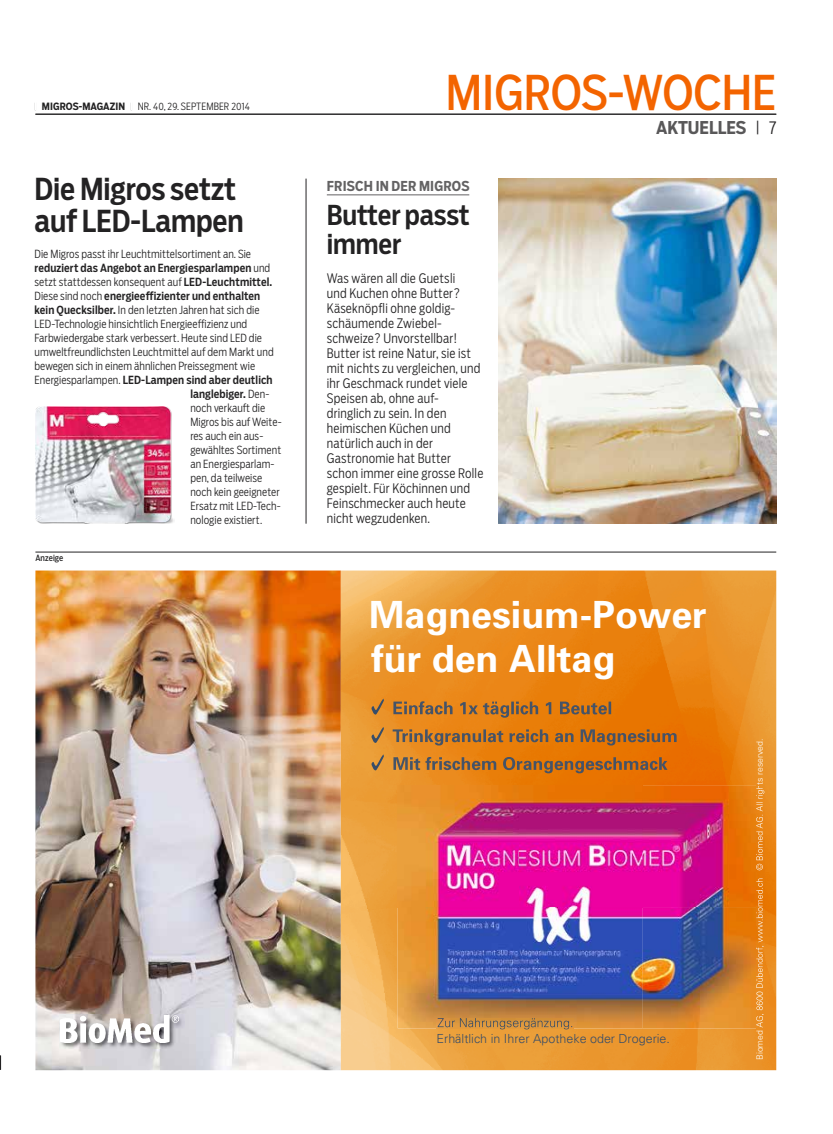
<style>
.page{position:relative;width:833px;height:1134px;background:#fff}
.page>*{position:absolute;margin:0;border:0;box-sizing:border-box;transform-origin:0 0}
.t1{font:47.5px "Salvo Sans Cond";color:#f36400}
.t2{font:700 37.5px/43.8px "Univers";color:#fff}
.t3{font:500 30px/31.9px "Salvo Sans Cond";letter-spacing:-.005em;color:#232223}
.t4{font:500 27.25px/28.9px "Salvo Sans Cond";letter-spacing:-.005em;color:#232223}
.t5{font:700 17.5px "Salvo Sans Cond";color:#595859}
.t6{font:700 13.62px "Salvo Sans Cond";letter-spacing:.015em;color:#636263}
.t7{font:300 13px/15px "Salvo Sans Cond";letter-spacing:.015em;color:#232223}
.t8{font:300 12.5px "Univers";color:#374d69}
.t9{font:300 11.12px "Salvo Sans Cond";letter-spacing:.005em;color:#232223}
.t10{font:500 11.12px "Salvo Sans Cond";letter-spacing:.01em;color:#232223}
.t11{font:300 10px "Salvo Sans Cond";letter-spacing:.01em;color:#232223}
.t12{font:8.5px "Salvo Sans Cond";letter-spacing:.01em;color:#232223}
.s1{font-size:8.12px}
.s2{font-weight:700}
.s3{font-weight:300}
.s4{font-weight:500}
.s5{font-weight:300;font-size:14.75px;color:#232223}
.s6{font-weight:300;color:#232223}
</style>
<div class="page">
<hr style="left:35px;top:114px;width:741px;height:1px;background:#232223">
<svg style="left:0;top:1055px;width:1px;height:15px"></svg>
<hr style="left:35px;top:552px;width:741px;height:1px;background:#232223">
<img style="left:498px;top:179px;width:278px;height:345px">
<hr style="left:327px;top:195px;width:142px;height:1px;background:#636263">
<img style="left:35px;top:406px;width:139px;height:118px">
<hr style="left:306px;top:179px;width:1px;height:345px;background:#232223">
<img style="left:35px;top:570px;width:741px;height:500px">
<img style="left:59px;top:1014px;width:126px;height:35px">
<img style="left:61px;top:1016px;width:117px;height:26px">
<svg style="left:371px;top:699px;width:13px;height:15px"></svg>
<img style="left:393px;top:701px;width:218px;height:17px">
<img style="left:393px;top:729px;width:283px;height:16px">
<img style="left:393px;top:757px;width:274px;height:16px">
<svg style="left:371px;top:727px;width:13px;height:16px"></svg>
<svg style="left:371px;top:754px;width:13px;height:16px"></svg>
<img style="left:398px;top:786px;width:358px;height:242px">
<svg style="left:756px;top:786px;width:8px;height:242px;background:#eb9537"></svg>
<img style="left:436px;top:1018px;width:137px;height:10px">
<p class="t11" style="left:35px;top:100px;width:217px"><span class="s1">|</span> <span class="s2">MIGROS-MAGAZIN</span> <span class="s1">|</span> NR. 40, 29. SEPTEMBER 2014</p>
<h3 class="t3" style="left:35px;top:173px;width:211px">Die Migros setzt auf LED-Lampen</h3>
<p class="t9" style="left:35px;top:246px;width:218px">Die Migros passt ihr Leuchtmittelsortiment an. Sie</p>
<p class="t10" style="left:35px;top:260px;width:237px">reduziert das Angebot an Energiesparlampen <span class="s3">und</span></p>
<p class="t9" style="left:35px;top:274px;width:239px">setzt stattdessen konsequent auf <span class="s4">LED-Leuchtmittel.</span></p>
<p class="t10" style="left:35px;top:288px;width:227px"><span class="s3">Diese sind noch</span> energieeffizienter und enthalten</p>
<p class="t9" style="left:35px;top:302px;width:226px"><span class="s4">kein Quecksilber.</span> In den letzten Jahren hat sich die</p>
<p class="t9" style="left:35px;top:316px;width:214px">LED-Technologie hinsichtlich Energieeffizienz und</p>
<p class="t9" style="left:35px;top:330px;width:229px">Farbwiedergabe stark verbessert. Heute sind LED die</p>
<p class="t9" style="left:35px;top:344px;width:241px">umweltfreundlichsten Leuchtmittel auf dem Markt und</p>
<p class="t9" style="left:35px;top:358px;width:222px">bewegen sich in einem ähnlichen Preissegment wie</p>
<p class="t10" style="left:35px;top:372px;width:240px"><span class="s3">Energiesparlampen.</span> LED-Lampen sind aber deutlich</p>
<p class="t10" style="left:190px;top:386px;width:81px">langlebiger. <span class="s3">Den-</span></p>
<p class="t9" style="left:190px;top:400px;width:76px">noch verkauft die</p>
<p class="t9" style="left:190px;top:414px;width:93px">Migros bis auf Weite-</p>
<p class="t9" style="left:190px;top:428px;width:74px">res auch ein aus-</p>
<p class="t9" style="left:190px;top:442px;width:93px">gewähltes Sortiment</p>
<p class="t9" style="left:190px;top:456px;width:86px">an Energiesparlam-</p>
<p class="t9" style="left:190px;top:470px;width:73px">pen, da teilweise</p>
<p class="t9" style="left:190px;top:484px;width:91px">noch kein geeigneter</p>
<p class="t9" style="left:190px;top:498px;width:92px">Ersatz mit LED-Tech-</p>
<p class="t9" style="left:190px;top:512px;width:73px">nologie existiert.</p>
<p class="t12" style="left:35px;top:552px;width:29px">Anzeige</p>
<h1 class="t1" style="left:446px;top:61px;width:332px">MIGROS-WOCHE</h1>
<h3 class="t5" style="left:656px;top:115px;width:122px">AKTUELLES <span class="s5">|</span> <span class="s6">7</span></h3>
<p class="t6" style="left:327px;top:177px;width:144px">FRISCH IN DER MIGROS</p>
<h3 class="t4" style="left:327px;top:200px;width:145px">Butter passt immer</h3>
<p class="t7" style="left:327px;top:271px;width:158px">Was wären all die Guetsli<br>und Kuchen ohne Butter?<br>Käseknöpfli ohne goldig&shy;schäumende Zwiebel&shy;schweize? Unvorstellbar!<br>Butter ist reine Natur, sie ist mit nichts zu vergleichen, und ihr Geschmack rundet viele<br>Speisen ab, ohne auf&shy;dringlich zu sein. In den heimischen Küchen und natürlich auch in der<br>Gastronomie hat Butter schon immer eine grosse Rolle gespielt. Für Köchinnen und<br>Feinschmecker auch heute nicht wegzudenken.</p>
<h2 class="t2" style="left:369px;top:593px;width:339px">Magnesium-Power für den Alltag</h2>
<p class="t8" style="left:436px;top:1031px;width:235px">Erhältlich in Ihrer Apotheke oder Drogerie.</p>
</div>
